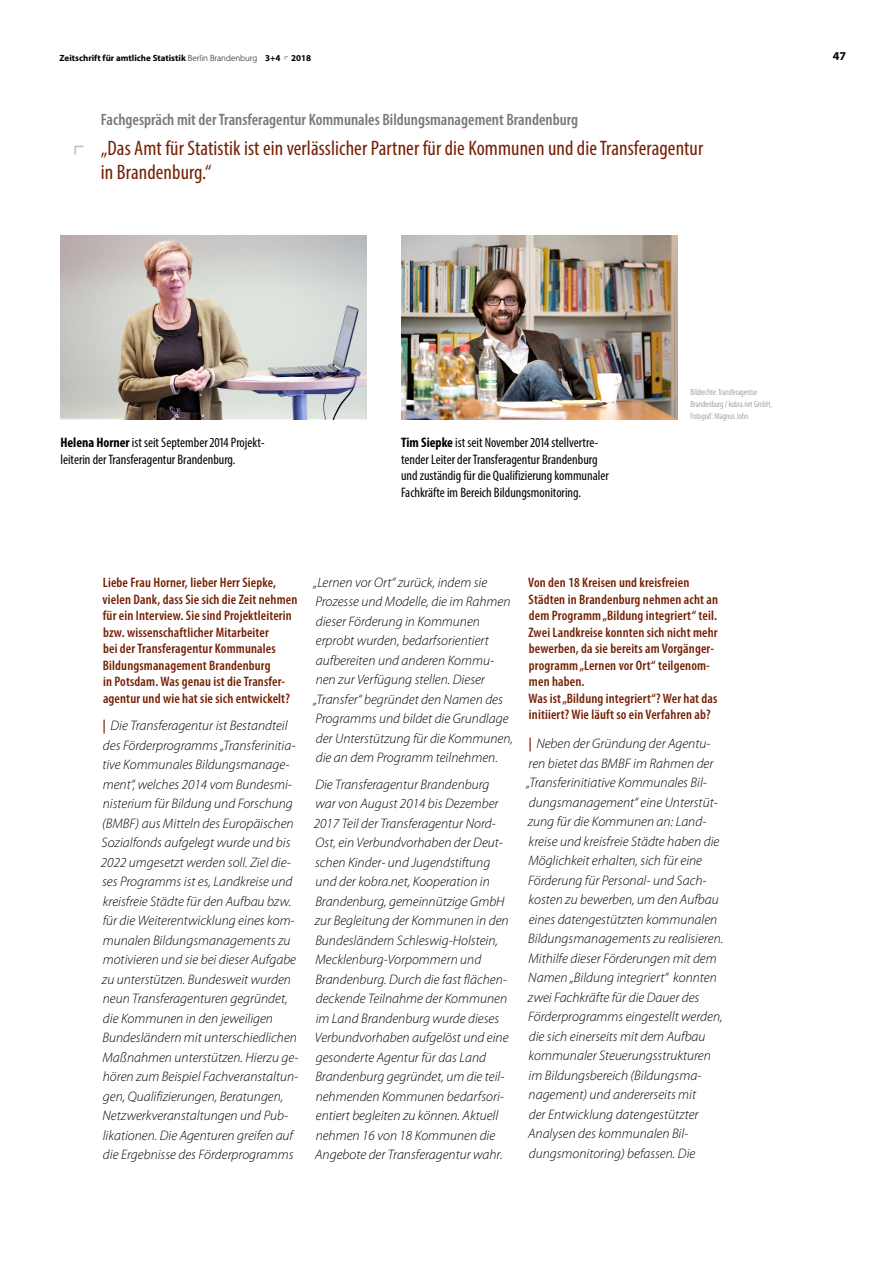
<style>
.page{position:relative;width:893px;height:1263px;background:#fff}
.page>*{position:absolute;margin:0;border:0;box-sizing:border-box;transform-origin:0 0}
._7_0__Überschrift{font:condensed 21px/24px "Myriad Pro";letter-spacing:.005em;color:#762003}
._7_0__Rubrik_IV{font:600 condensed 16.5px "Myriad Pro";color:#787a7a}
._7_2_Text_Antwort{font:italic 300 13.8px/19.5px "Myriad Pro";color:#000}
._7_2_Text__Frage{font:600 condensed 13.8px/16.5px "Myriad Pro";letter-spacing:.01em;color:#762003}
._4_5__Autor_kurz{font:condensed 13.8px/16.5px "Myriad Pro";color:#000}
.t1{font:700 12px "Myriad Pro";color:#000}
._4_5__Autor_kurz-2{font:300 condensed 9px/12px "Myriad Pro";color:#787a7a}
.t2{font:700 9px "Myriad Pro";color:#000}
.s1{font-weight:300}
.s2{font-family:"Arial Unicode MS";font-stretch:normal;font-size:31.5px;color:#bdbebe}
.s3{font-weight:700}
.s4{font-weight:600;font-style:normal;font-stretch:condensed;color:#762003}
</style>
<div class="page">
<img style="left:401px;top:235px;width:277px;height:185px">
<img style="left:60px;top:235px;width:307px;height:185px">
<p class="t2" style="left:60px;top:52px;width:253px">Zeitschrift für amtliche Statistik <span class="s1">Berlin Brandenburg</span> 3+4 <sup>┏</sup> 2018</p>
<p class="t1" style="left:833px;top:49px;width:15px">47</p>
<p class="_7_0__Rubrik_IV" style="left:101px;top:109px;width:479px">Fachgespräch mit der Transferagentur Kommunales Bildungsmanagement Brandenburg</p>
<p class="_7_0__Überschrift" style="left:101px;top:136px;width:604px;text-indent:-30px"><span class="s2">⌜</span> „Das Amt für Statistik ist ein verlässlicher Partner für die Kommunen und die Transferagentur in Brandenburg.“</p>
<p class="_4_5__Autor_kurz" style="left:60px;top:434px;width:206px"><span class="s3">Helena Horner</span> ist seit September 2014 Projekt&shy;leiterin der Transferagentur Brandenburg.</p>
<p class="_4_5__Autor_kurz" style="left:401px;top:434px;width:209px"><span class="s3">Tim Siepke</span> ist seit November 2014 stellvertre&shy;tender Leiter der Transferagentur Brandenburg und zuständig für die Qualifizierung kommunaler Fachkräfte im Bereich Bildungsmonitoring.</p>
<p class="_4_5__Autor_kurz-2" style="left:690px;top:386px;width:83px">Bildrechte: Transferagentur<br>Brandenburg / kobra.net GmbH,<br>Fotograf: Magnus John</p>
<p class="_7_2_Text__Frage" style="left:103px;top:574px;width:196px">Liebe Frau Horner, lieber Herr Siepke, vielen Dank, dass Sie sich die Zeit nehmen für ein Interview. Sie sind Projektleiterin bzw. wissenschaftlicher Mitarbeiter<br>bei der Transferagentur Kommunales Bildungsmanagement Brandenburg<br>in Potsdam. Was genau ist die Transfer&shy;agentur und wie hat sie sich entwickelt?</p>
<p class="_7_2_Text_Antwort" style="left:101px;top:716px;width:199px"><span class="s4">|</span> Die Transferagentur ist Bestandteil des Förderprogramms „Transferinitia&shy;tive Kommunales Bildungsmanage&shy;ment“, welches 2014 vom Bundesmi&shy;nisterium für Bildung und Forschung (BMBF) aus Mitteln des Europäischen Sozialfonds aufgelegt wurde und bis 2022 umgesetzt werden soll. Ziel die&shy;ses Programms ist es, Landkreise und kreisfreie Städte für den Aufbau bzw. für die Weiterentwicklung eines kom&shy;munalen Bildungsmanagements zu motivieren und sie bei dieser Aufgabe zu unterstützen. Bundesweit wurden neun Transferagenturen gegründet, die Kommunen in den jeweiligen Bundesländern mit unterschiedlichen Maßnahmen unterstützen. Hierzu ge&shy;hören zum Beispiel Fachveranstaltun&shy;gen, Qualifizierungen, Beratungen, Netzwerkveranstaltungen und Pub&shy;likationen. Die Agenturen greifen auf die Ergebnisse des Förderprogramms</p>
<p class="_7_2_Text_Antwort" style="left:314px;top:572px;width:201px">„Lernen vor Ort“ zurück, indem sie Prozesse und Modelle, die im Rahmen dieser Förderung in Kommunen erprobt wurden, bedarfsorientiert aufbereiten und anderen Kommu&shy;nen zur Verfügung stellen. Dieser „Transfer“ begründet den Namen des Programms und bildet die Grundlage der Unterstützung für die Kommunen, die an dem Programm teilnehmen.</p>
<p class="_7_2_Text_Antwort" style="left:314px;top:774px;width:196px">Die Transferagentur Brandenburg war von August 2014 bis Dezember 2017 Teil der Transferagentur Nord-Ost, ein Verbundvorhaben der Deut&shy;schen Kinder- und Jugendstiftung und der kobra.net, Kooperation in Brandenburg, gemeinnützige GmbH zur Begleitung der Kommunen in den Bundesländern Schleswig-Holstein, Mecklenburg-Vorpommern und Brandenburg. Durch die fast flächen&shy;deckende Teilnahme der Kommunen im Land Brandenburg wurde dieses Verbundvorhaben aufgelöst und eine gesonderte Agentur für das Land Brandenburg gegründet, um die teil&shy;nehmenden Kommunen bedarfsori&shy;entiert begleiten zu können. Aktuell nehmen 16 von 18 Kommunen die Angebote der Transferagentur wahr.</p>
<p class="_7_2_Text__Frage" style="left:528px;top:574px;width:191px">Von den 18 Kreisen und kreisfreien Städten in Brandenburg nehmen acht an dem Programm „Bildung integriert“ teil.<br>Zwei Landkreise konnten sich nicht mehr bewerben, da sie bereits am Vorgänger&shy;programm „Lernen vor Ort“ teilgenom&shy;men haben.</p>
<p class="_7_2_Text__Frage" style="left:528px;top:689px;width:190px">Was ist „Bildung integriert“? Wer hat das initiiert? Wie läuft so ein Verfahren ab?</p>
<p class="_7_2_Text_Antwort" style="left:526px;top:734px;width:198px"><span class="s4">|</span> Neben der Gründung der Agentu&shy;ren bietet das BMBF im Rahmen der „Transferinitiative Kommunales Bil&shy;dungsmanagement“ eine Unterstüt&shy;zung für die Kommunen an: Land&shy;kreise und kreisfreie Städte haben die Möglichkeit erhalten, sich für eine Förderung für Personal- und Sach&shy;kosten zu bewerben, um den Aufbau eines datengestützten kommunalen Bildungsmanagements zu realisieren.<br>Mithilfe dieser Förderungen mit dem Namen „Bildung integriert“ konnten zwei Fachkräfte für die Dauer des Förderprogramms eingestellt werden, die sich einerseits mit dem Aufbau kommunaler Steuerungsstrukturen im Bildungsbereich (Bildungsma&shy;nagement) und andererseits mit<br>der Entwicklung datengestützter Analysen des kommunalen Bil&shy;dungsmonitoring) befassen. Die</p>
</div>
